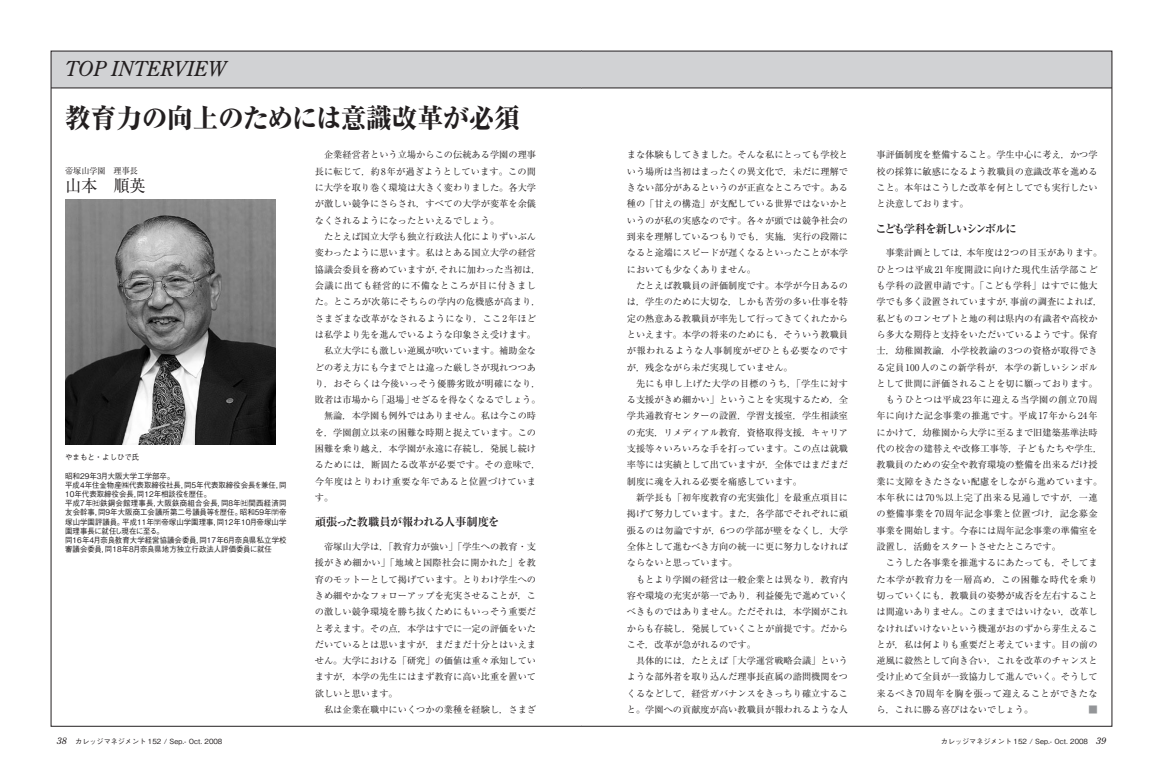
<style>
.page{position:relative;width:1163px;height:766px;background:#fff}
.page>*{position:absolute;margin:0;border:0;box-sizing:border-box;transform-origin:0 0}
.t1{font:800 26.9px "Ryumin Pro";color:#231f20;scale:.95 1}
.t2{font:italic 20.6px "Century Old Style Std";color:#231f20}
.t3{font:17px "Ryumin Pro";color:#231f20;scale:.95 1}
.本文{font:700 11.3px "Ryumin Pro";letter-spacing:-.03em;color:#231f20}
.小見出し{font:700 11.3px "Ryumin Pro";letter-spacing:-.12em;color:#231f20}
.本文-2{font:9.2px/16.3px "Ryumin Pro";color:#231f20;text-align:justify}
.本文-3{font:9.2px/16.3px "Ryumin Pro";letter-spacing:.025em;color:#231f20}
.t4{font:italic 9.2px "Century Old Style Std";color:#231f20}
.本文-4{font:9.2px "Ryumin Pro";color:#939598}
.t5{font:8.5px "Ryumin Pro";color:#231f20;scale:.95 1}
.t6{font:500 7.8px/9.2px "Gothic BBB Pro";color:#231f20;scale:.95 1}
.t7{font:500 7.1px "Gothic BBB Pro";color:#231f20}
</style>
<div class="page">
<div style="left:51px;top:51px;width:530px;height:37px;background:#d1d2d4"></div>
<hr style="left:51px;top:88px;width:530px;height:1px;background:#231f20">
<div style="left:581px;top:51px;width:530px;height:37px;background:#d1d2d4"></div>
<hr style="left:581px;top:88px;width:530px;height:1px;background:#231f20">
<img style="left:65px;top:199px;width:210px;height:245px">
<p class="t2" style="left:65px;top:56px;width:162px">TOP INTERVIEW</p>
<p class="t1" style="left:65px;top:97px;width:480px">教育力の向上のためには意識改革が必須</p>
<p class="t5" style="left:65px;top:164px;width:78px">帝塚山学園　理事長</p>
<p class="t3" style="left:65px;top:172px;width:86px">山本　順英</p>
<p class="本文-2" style="left:315px;top:146px;width:223px;text-indent:9px">企業経営者という立場からこの伝統ある学園の理事長に転じて，約8年が過ぎようとしています。この間に大学を取り巻く環境は大きく変わりました。各大学が激しい競争にさらされ，すべての大学が変革を余儀なくされるようになったといえるでしょう。</p>
<p class="本文-2" style="left:315px;top:228px;width:227px;text-align:center">たとえば国立大学も独立行政法人化によりずいぶん<br>変わったように思います。私はとある国立大学の経営協議会委員を務めていますが，それに加わった当初は，会議に出ても経営的に不備なところが目に付きました。ところが次第にそちらの学内の危機感が高まり，さまざまな改革がなされるようになり，ここ2年ほどは私学より先を進んでいるような印象さえ受けます。</p>
<p class="本文-2" style="left:315px;top:342px;width:227px;text-align:center">私立大学にも激しい逆風が吹いています。補助金な<br>どの考え方にも今までとは違った厳しさが現れつつあり，おそらくは今後いっそう優勝劣敗が明確になり，敗者は市場から「退場」せざるを得なくなるでしょう。</p>
<p class="本文-2" style="left:315px;top:407px;width:227px;text-align:left;text-indent:9px">無論，本学園も例外ではありません。私は今この時を，学園創立以来の困難な時期と捉えています。この困難を乗り越え，本学園が永遠に存続し，発展し続けるためには，断固たる改革が必要です。その意味で，今年度はとりわけ重要な年であると位置づけています。</p>
<p class="本文" style="left:315px;top:513px;width:186px">頑張った教職員が報われる人事制度を</p>
<p class="本文-2" style="left:315px;top:537px;width:223px;text-indent:9px">帝塚山大学は，「教育力が強い」「学生への教育・支援がきめ細かい」「地域と国際社会に開かれた」を教育のモットーとして掲げています。とりわけ学生へのきめ細やかなフォローアップを充実させることが，この激しい競争環境を勝ち抜くためにもいっそう重要だと考えます。その点，本学はすでに一定の評価をいただいているとは思いますが，まだまだ十分とはいえません。大学における「研究」の価値は重々承知していますが，本学の先生にはまず教育に高い比重を置いて欲しいと思います。</p>
<p class="本文-2" style="left:324px;top:700px;width:213px">私は企業在職中にいくつかの業種を経験し，さまざ</p>
<p class="t6" style="left:65px;top:451px;width:79px">やまもと・よしひで氏</p>
<p class="t6" style="left:65px;top:470px;width:116px">昭和29年3月大阪大学工学部卒。</p>
<p class="t6" style="left:65px;top:479px;width:234px">平成4年住金物産㈱代表取締役社長，同5年代表取締役会長を兼任，同<br>10年代表取締役会長，同12年相談役を歴任。</p>
<p class="t6" style="left:65px;top:497px;width:234px;text-align:justify">平成7年㈳鉄鋼会館理事長，大阪鉃商組合会長，同8年㈳関西経済同友会幹事，同9年大阪商工会議所第二号議員等を歴任。昭和59年㈻帝塚山学園評議員。平成11年㈻帝塚山学園理事，同12年10月帝塚山学園理事長に就任し現在に至る。</p>
<p class="t6" style="left:65px;top:534px;width:234px">同16年4月奈良教育大学経営協議会委員，同17年6月奈良県私立学校審議会委員，同18年8月奈良県地方独立行政法人評価委員に就任　</p>
<p class="本文-2" style="left:626px;top:146px;width:223px">まな体験もしてきました。そんな私にとっても学校という場所は当初はまったくの異文化で，未だに理解できない部分があるというのが正直なところです。ある種の「甘えの構造」が支配している世界ではないかというのが私の実感なのです。各々が頭では競争社会の到来を理解しているつもりでも，実施，実行の段階になると途端にスピードが遅くなるといったことが本学においても少なくありません。</p>
<p class="本文-2" style="left:626px;top:277px;width:223px;text-indent:9px">たとえば教職員の評価制度です。本学が今日あるのは，学生のために大切な，しかも苦労の多い仕事を特定の熱意ある教職員が率先して行ってきてくれたからといえます。本学の将来のためにも，そういう教職員が報われるような人事制度がぜひとも必要なのですが，残念ながら未だ実現していません。</p>
<p class="本文-2" style="left:626px;top:374px;width:223px;text-indent:9px">先にも申し上げた大学の目標のうち，「学生に対する支援がきめ細かい」ということを実現するため，全学共通教育センターの設置，学習支援室，学生相談室の充実，リメディアル教育，資格取得支援，キャリア支援等々いろいろな手を打っています。この点は就職率等には実績として出ていますが，全体ではまだまだ制度に魂を入れる必要を痛感しています。</p>
<p class="本文-2" style="left:626px;top:488px;width:223px;text-indent:9px">新学長も「初年度教育の充実強化」を最重点項目に掲げて努力しています。また，各学部でそれぞれに頑張るのは勿論ですが，6つの学部が壁をなくし，大学全体として進むべき方向の統一に更に努力しなければならないと思っています。</p>
<p class="本文-2" style="left:626px;top:570px;width:223px;text-indent:9px">もとより学園の経営は一般企業とは異なり，教育内容や環境の充実が第一であり，利益優先で進めていくべきものではありません。ただそれは，本学園がこれからも存続し，発展していくことが前提です。だからこそ，改革が急がれるのです。</p>
<p class="本文-2" style="left:626px;top:651px;width:223px;text-indent:9px">具体的には，たとえば「大学運営戦略会議」というような部外者を取り込んだ理事長直属の諮問機関をつくるなどして，経営ガバナンスをきっちり確立すること。学園への貢献度が高い教職員が報われるような人</p>
<p class="本文-2" style="left:876px;top:146px;width:223px">事評価制度を整備すること。学生中心に考え，かつ学校の採算に敏感になるよう教職員の意識改革を進めること。本年はこうした改革を何としてでも実行したいと決意しております。</p>
<p class="小見出し" style="left:875px;top:219px;width:143px">こども学科を新しいシンボルに</p>
<p class="本文-2" style="left:876px;top:244px;width:227px;text-align:left;text-indent:9px">事業計画としては，本年度は2つの目玉があります。ひとつは平成21年度開設に向けた現代生活学部こども学科の設置申請です。「こども学科」はすでに他大学でも多く設置されていますが，事前の調査によれば，私どものコンセプトと地の利は県内の有識者や高校から多大な期待と支持をいただいているようです。保育士，幼稚園教諭，小学校教諭の3つの資格が取得できる定員100人のこの新学科が，本学の新しいシンボルとして世間に評価されることを切に願っております。</p>
<p class="本文-3" style="left:876px;top:391px;width:227px;text-indent:9px">もうひとつは平成23年に迎える当学園の創立70周年に向けた記念事業の推進です。平成17年から24年にかけて，幼稚園から大学に至るまで旧建築基準法時代の校舎の建替えや改修工事等，子どもたちや学生，教職員のための安全や教育環境の整備を出来るだけ授業に支障をきたさない配慮をしながら進めています。本年秋には70％以上完了出来る見通しですが，一連の整備事業を70周年記念事業と位置づけ，記念募金事業を開始します。今春には周年記念事業の準備室を設置し，活動をスタートさせたところです。</p>
<p class="本文-2" style="left:876px;top:554px;width:223px;text-indent:9px">こうした各事業を推進するにあたっても，そしてまた本学が教育力を一層高め，この困難な時代を乗り切っていくにも，教職員の姿勢が成否を左右することは間違いありません。このままではいけない，改革しなければいけないという機運がおのずから芽生えることが，私は何よりも重要だと考えています。目の前の逆風に毅然として向き合い，これを改革のチャンスと受け止めて全員が一致協力して進んでいく。そうして来るべき70周年を胸を張って迎えることができたなら，これに勝る喜びはないでしょう。</p>
<p class="本文-4" style="left:1088px;top:702px;width:11px">■</p>
<p class="t4" style="left:57px;top:734px;width:11px">38</p>
<p class="t7" style="left:75px;top:735px;width:149px">カレッジマネジメント 152 / Sep.- Oct. 2008</p>
<p class="t7" style="left:940px;top:735px;width:149px">カレッジマネジメント 152 / Sep.- Oct. 2008</p>
<p class="t4" style="left:1096px;top:734px;width:11px">39</p>
</div>
